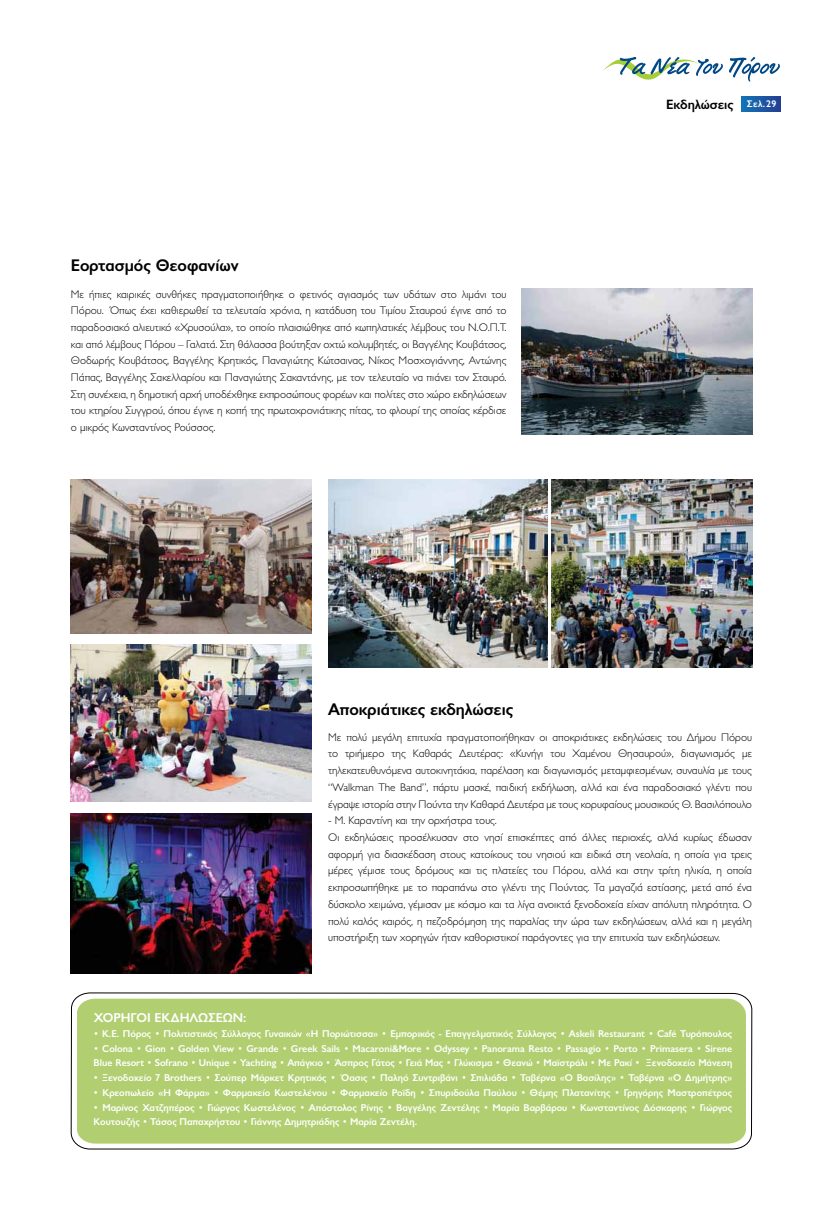
<style>
.page{position:relative;width:823px;height:1219px;background:#fff}
.page>*{position:absolute;margin:0;border:0;box-sizing:border-box;transform-origin:0 0}
.t1{font:600 17px "Gill Sans Hel";color:#000}
.t2{font:600 13.6px "Gill Sans Hel";color:#000}
.t3{font:600 13px "Gill Sans Hel";color:#fff}
.t4{font:300 11.1px/16.7px "Gill Sans Hel";color:#000;text-align:justify}
.t5{font:600 10px/14.7px "Gill Sans Hel";color:#fff}
</style>
<div class="page">
<svg style="left:71px;top:993px;width:680px;height:156px;background:#b5cf79"></svg>
<svg style="left:603px;top:56px;width:119px;height:24px"></svg>
<svg style="left:729px;top:57px;width:50px;height:25px"></svg>
<svg style="left:741px;top:97px;width:38px;height:14px"></svg>
<img style="left:521px;top:289px;width:230px;height:146px">
<img style="left:71px;top:814px;width:240px;height:160px">
<img style="left:71px;top:480px;width:240px;height:154px">
<img style="left:71px;top:644px;width:240px;height:158px">
<img style="left:328px;top:480px;width:219px;height:188px">
<img style="left:551px;top:480px;width:200px;height:188px">
<h1 class="t1" style="left:71px;top:256px;width:169px">Εορτασμός Θεοφανίων</h1>
<p class="t4" style="left:71px;top:285px;width:437px">Με ήπιες καιρικές συνθήκες πραγματοποιήθηκε ο φετινός αγιασμός των υδάτων στο λιμάνι του Πόρου. Όπως έχει καθιερωθεί τα τελευταία χρόνια, η κατάδυση του Τιμίου Σταυρού έγινε από το παραδοσιακό αλιευτικό «Χρυσούλα», το οποίο πλαισιώθηκε από κωπηλατικές λέμβους του Ν.Ο.Π.Τ. και από λέμβους Πόρου – Γαλατά. Στη θάλασσα βούτηξαν οχτώ κολυμβητές, οι Βαγγέλης Κουβάτσος, Θοδωρής Κουβάτσος, Βαγγέλης Κρητικός, Παναγιώτης Κώτσαινας, Νίκος Μοσχογιάννης, Αντώνης Πάπας, Βαγγέλης Σακελλαρίου και Παναγιώτης Σακαντάνης, με τον τελευταίο να πιάνει τον Σταυρό.<br>Στη συνέχεια, η δημοτική αρχή υποδέχθηκε εκπροσώπους φορέων και πολίτες στο χώρο εκδηλώσεων του κτηρίου Συγγρού, όπου έγινε η κοπή της πρωτοχρονιάτικης πίτας, το φλουρί της οποίας κέρδισε ο μικρός Κωνσταντίνος Ρούσσος.</p>
<h1 class="t1" style="left:328px;top:700px;width:187px">Αποκριάτικες εκδηλώσεις</h1>
<p class="t2" style="left:665px;top:97px;width:112px">Εκδηλώσεις <sup>Σελ.</sup> <sup>29</sup></p>
<p class="t4" style="left:328px;top:729px;width:425px">Με πολύ μεγάλη επιτυχία πραγματοποιήθηκαν οι αποκριάτικες εκδηλώσεις του Δήμου Πόρου το τριήμερο της Καθαράς Δευτέρας: «Κυνήγι του Χαμένου Θησαυρού», διαγωνισμός με τηλεκατευθυνόμενα αυτοκινητάκια, παρέλαση και διαγωνισμός μεταμφιεσμένων, συναυλία με τους “Walkman The Band”, πάρτυ μασκέ, παιδική εκδήλωση, αλλά και ένα παραδοσιακό γλέντι που έγραψε ιστορία στην Πούντα την Καθαρά Δευτέρα με τους κορυφαίους μουσικούς Θ. Βασιλόπουλο</p>
<p class="t4" style="left:328px;top:812px;width:425px;text-align:left">- Μ. Καραντίνη και την ορχήστρα τους.<br>Οι εκδηλώσεις προσέλκυσαν στο νησί επισκέπτες από άλλες περιοχές, αλλά κυρίως έδωσαν αφορμή για διασκέδαση στους κατοίκους του νησιού και ειδικά στη νεολαία, η οποία για τρεις μέρες γέμισε τους δρόμους και τις πλατείες του Πόρου, αλλά και στην τρίτη ηλικία, η οποία εκπροσωπήθηκε με το παραπάνω στο γλέντι της Πούντας. Τα μαγαζιά εστίασης, μετά από ένα δύσκολο χειμώνα, γέμισαν με κόσμο και τα λίγα ανοικτά ξενοδοχεία είχαν απόλυτη πληρότητα. Ο πολύ καλός καιρός, η πεζοδρόμηση της παραλίας την ώρα των εκδηλώσεων, αλλά και η μεγάλη υποστήριξη των χορηγών ήταν καθοριστικοί παράγοντες για την επιτυχία των εκδηλώσεων.</p>
<p class="t3" style="left:94px;top:1011px;width:18px">Χορηγοί</p>
<p class="t3" style="left:154px;top:1011px;width:10px">εκδηλώσεων</p>
<p class="t3" style="left:243px;top:1011px;width:5px">:</p>
<p class="t5" style="left:94px;top:1026px;width:639px">• Κ.Ε. Πόρος • Πολιτιστικός Σύλλογος Γυναικών «Η Ποριώτισσα» • Εμπορικός - Επαγγελματικός Σύλλογος • Askeli Restaurant • Café Τυρόπουλος</p>
<p class="t5" style="left:94px;top:1041px;width:639px">• Colona • Gion • Golden View • Grande • Greek Sails • Macaroni&amp;More • Odyssey • Panorama Resto • Passagio • Porto • Primasera • Sirene<br>Blue Resort • Sofrano • Unique • Yachting • Απάγκιο • Άσπρος Γάτος • Γειά Μας • Γλύκισμα • Θεανώ • Μαϊστράλι • Με Ρακί • Ξενοδοχείο Μάνεση</p>
<p class="t5" style="left:94px;top:1070px;width:639px">• Ξενοδοχείο 7 Brothers • Σούπερ Μάρκετ Κρητικός • Όασις • Παληό Συντριβάνι • Σπιλιάδα • Ταβέρνα «Ο Βασίλης» • Ταβέρνα «Ο Δημήτρης»</p>
<p class="t5" style="left:94px;top:1085px;width:639px">• Κρεοπωλείο «Η Φάρμα» • Φαρμακείο Κωστελένου • Φαρμακείο Ροΐδη • Σπυριδούλα Παύλου • Θέμης Πλατανίτης • Γρηγόρης Μαστροπέτρος</p>
<p class="t5" style="left:94px;top:1100px;width:639px">• Μαρίνος Χατζηπέρος • Γιώργος Κωστελένος • Απόστολος Ρίνης • Βαγγέλης Ζεντέλης • Μαρία Βαρβάρου • Κωνσταντίνος Δόσκαρης • Γιώργος<br>Κουτουζής • Τάσος Παπαχρήστου • Γιάννης Δημητριάδης • Μαρία Ζεντέλη.</p>
</div>
